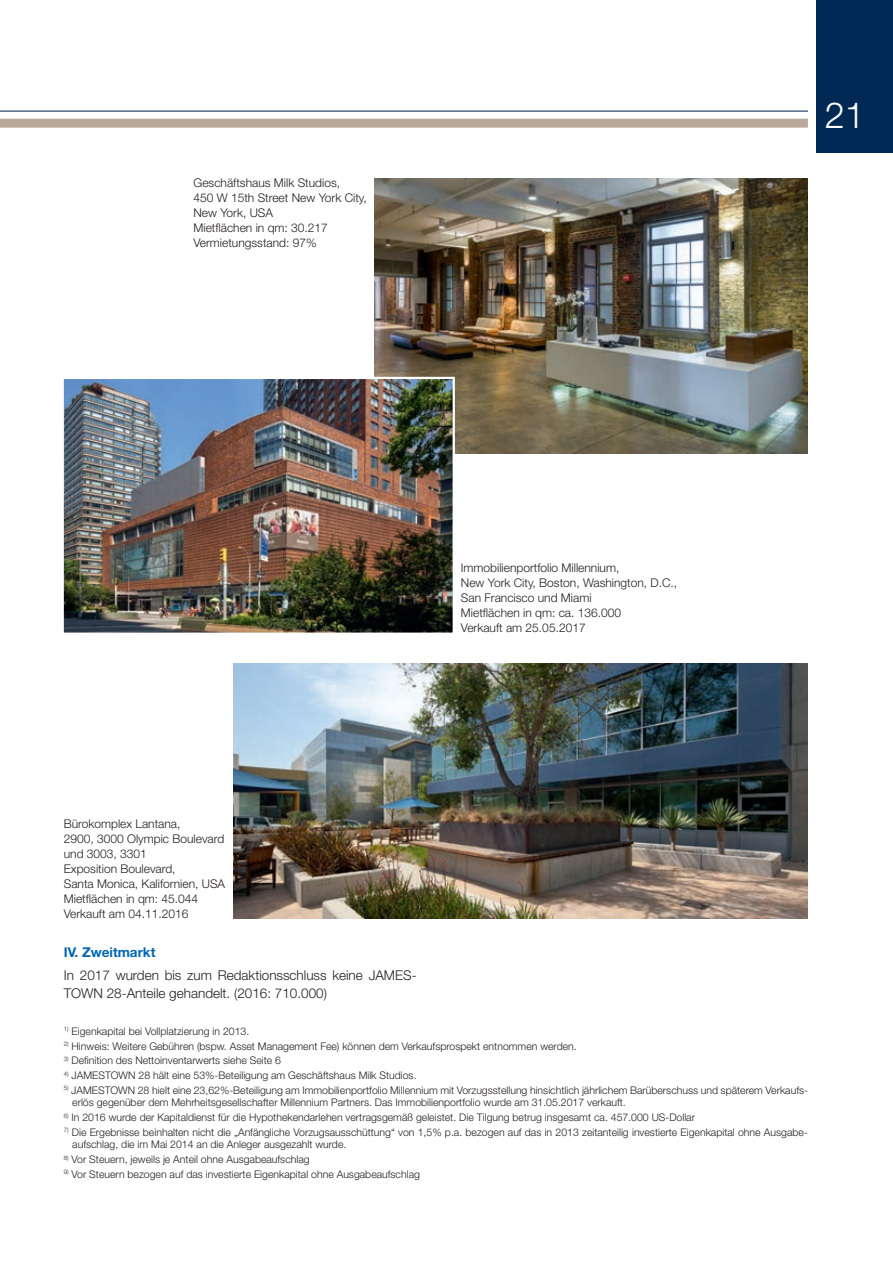
<style>
.page{position:relative;width:893px;height:1263px;background:#fff}
.page>*{position:absolute;margin:0;border:0;box-sizing:border-box;transform-origin:0 0}
.t1{font:300 36px "Helvetica Neue LT Std";color:#fff}
.t2{font:300 13.5px/18.6px "Helvetica Neue LT Std";color:#231f20}
.t3{font:700 13.5px "Helvetica Neue LT Std";color:#0166b3}
.t4{font:300 12px/15px "Helvetica Neue LT Std";color:#231f20}
.t5{font:300 10.5px/12.6px "Helvetica Neue LT Std";color:#231f20}
</style>
<div class="page">
<hr style="left:0;top:111px;width:808px;height:1px;background:#002855">
<div style="left:0;top:119px;width:808px;height:9px;background:#baa99a"></div>
<div style="left:816px;top:0;width:77px;height:153px;background:#002855"></div>
<img style="left:374px;top:179px;width:434px;height:274px">
<img style="left:65px;top:380px;width:387px;height:252px">
<div style="left:62px;top:377px;width:393px;height:258px;border:2px solid #fff"></div>
<img style="left:234px;top:663px;width:574px;height:255px">
<p class="t4" style="left:193px;top:175px;width:175px">Geschäftshaus Milk Studios,<br>450 W 15th Street New York City,<br>New York, USA<br>Mietflächen in qm: 30.217<br>Vermietungsstand: 97%</p>
<h1 class="t1" style="left:825px;top:93px;width:42px">21</h1>
<p class="t4" style="left:461px;top:560px;width:218px">Immobilienportfolio Millennium,<br>New York City, Boston, Washington, D.C.,<br>San Francisco und Miami<br>Mietflächen in qm: ca. 136.000<br>Verkauft am 25.05.2017</p>
<p class="t4" style="left:64px;top:816px;width:163px">Bürokomplex Lantana,<br>2900, 3000 Olympic Boulevard und 3003, 3301<br>Exposition Boulevard,<br>Santa Monica, Kalifornien, USA<br>Mietflächen in qm: 45.044<br>Verkauft am 04.11.2016</p>
<p class="t3" style="left:64px;top:944px;width:93px">IV. Zweitmarkt</p>
<p class="t2" style="left:64px;top:965px;width:354px">In 2017 wurden bis zum Redaktionsschluss keine JAMES-<br>TOWN 28-Anteile gehandelt. (2016: 710.000)</p>
<p class="t5" style="left:64px;top:1025px;width:187px"><sup>1)</sup> Eigenkapital bei Vollplatzierung in 2013.</p>
<p class="t5" style="left:64px;top:1039px;width:514px"><sup>2)</sup> Hinweis: Weitere Gebühren (bspw. Asset Management Fee) können dem Verkaufsprospekt entnommen werden.</p>
<p class="t5" style="left:64px;top:1054px;width:219px"><sup>3)</sup> Definition des Nettoinventarwerts siehe Seite 6</p>
<p class="t5" style="left:64px;top:1069px;width:354px"><sup>4)</sup> JAMESTOWN 28 hält eine 53%-Beteiligung am Geschäftshaus Milk Studios.</p>
<p class="t5" style="left:72px;top:1083px;width:737px;text-indent:-9px"><sup>5)</sup> JAMESTOWN 28 hielt eine 23,62%-Beteiligung am Immobilienportfolio Millennium mit Vorzugsstellung hinsichtlich jährlichem Barüberschuss und späterem Verkaufs&shy;erlös gegenüber dem Mehrheitsgesellschafter Millennium Partners. Das Immobilienportfolio wurde am 31.05.2017 verkauft.</p>
<p class="t5" style="left:64px;top:1111px;width:633px"><sup>6)</sup> In 2016 wurde der Kapitaldienst für die Hypothekendarlehen vertragsgemäß geleistet. Die Tilgung betrug insgesamt ca. 457.000 US-Dollar</p>
<p class="t5" style="left:72px;top:1125px;width:737px;text-indent:-9px"><sup>7)</sup> Die Ergebnisse beinhalten nicht die „Anfängliche Vorzugsausschüttung“ von 1,5% p.a. bezogen auf das in 2013 zeitanteilig investierte Eigenkapital ohne Ausgabe&shy;aufschlag, die im Mai 2014 an die Anleger ausgezahlt wurde.</p>
<p class="t5" style="left:64px;top:1153px;width:247px"><sup>8)</sup> Vor Steuern, jeweils je Anteil ohne Ausgabeaufschlag</p>
<p class="t5" style="left:64px;top:1168px;width:358px"><sup>9)</sup> Vor Steuern bezogen auf das investierte Eigenkapital ohne Ausgabeaufschlag</p>
</div>
